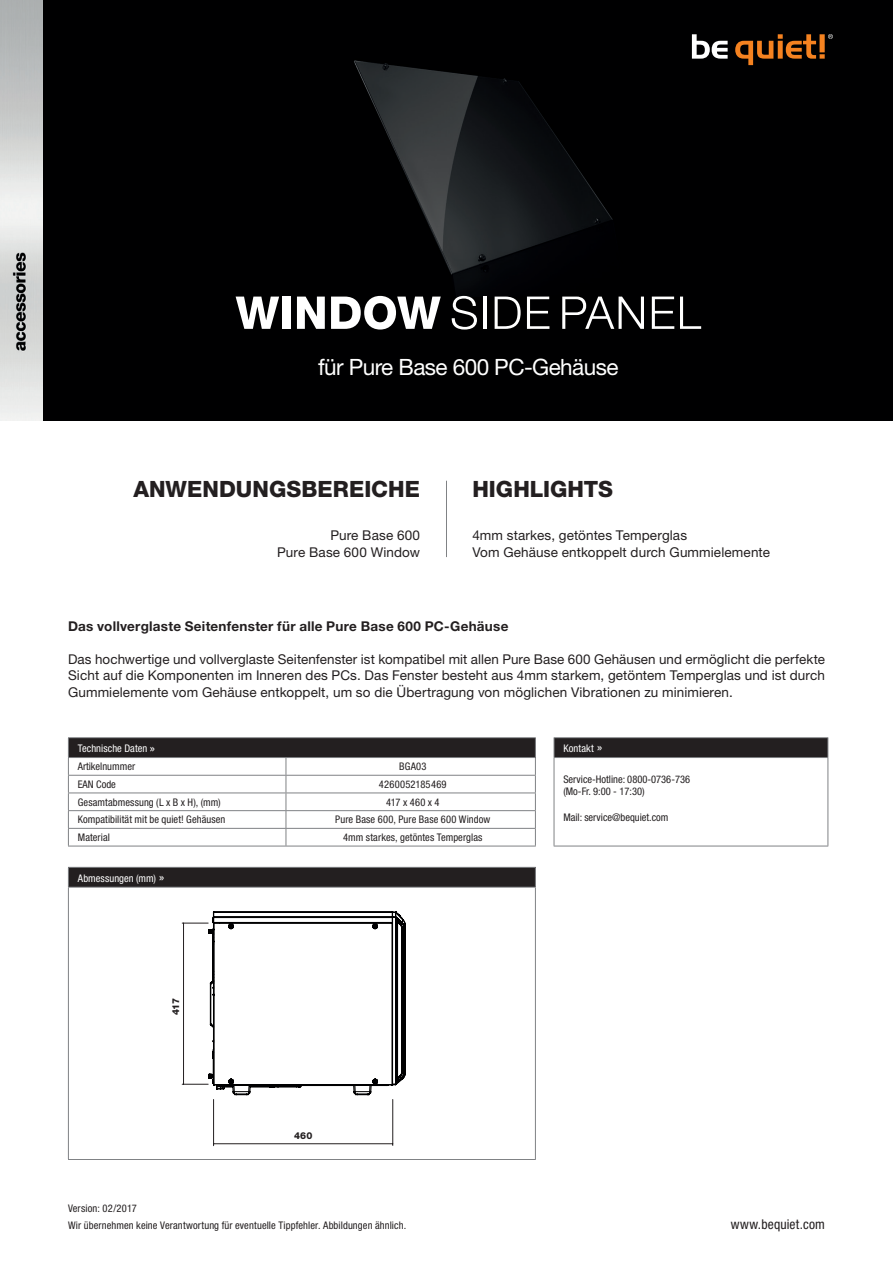
<style>
.page{position:relative;width:893px;height:1263px;background:#fff}
.page>*{position:absolute;margin:0;border:0;box-sizing:border-box;transform-origin:0 0}
.t1{font:800 22.5px "Helvetica Neue LT Pro";letter-spacing:.005em;color:#231f20}
.Absatzformat_1{font:22.5px "Helvetica Neue LT Pro";letter-spacing:-.025em;color:#fff}
.t2{font:13.5px/16.5px "Helvetica Neue LT Pro";letter-spacing:.01em;color:#231f20;text-align:justify}
.t3{font:700 13.5px "Helvetica Neue LT Pro";letter-spacing:.02em;color:#231f20}
.t4{font:condensed 13.5px "Helvetica Neue LT Pro";letter-spacing:.015em;color:#231f20}
.Absatzformat_1-2{font:condensed 10.5px "Helvetica Neue LT Pro";letter-spacing:.01em;color:#231f20}
.t5{font:condensed 10.5px "Helvetica Neue LT Pro";letter-spacing:.005em;color:#fff}
.t6{font:800 9.6px "Helvetica Neue LT Pro";letter-spacing:-.01em;color:#231f20}
.s1{font-size:13.5px}
</style>
<div class="page">
<div style="left:0;top:0;width:893px;height:421px;background:#000001"></div>
<img style="left:273px;top:60px;width:371px;height:237px">
<svg style="left:692px;top:34px;width:36px;height:25px"></svg>
<svg style="left:735px;top:34px;width:98px;height:31px"></svg>
<img style="left:0;top:0;width:42px;height:421px">
<hr style="left:446px;top:481px;width:1px;height:76px;background:#808285">
<div style="left:68px;top:738px;width:467px;height:19px;background:#231f20"></div>
<hr style="left:68px;top:737px;width:218px;height:1px;background:#808285">
<hr style="left:286px;top:737px;width:250px;height:1px;background:#808285">
<hr style="left:68px;top:757px;width:218px;height:1px;background:#808285">
<hr style="left:286px;top:757px;width:250px;height:1px;background:#808285">
<hr style="left:68px;top:775px;width:218px;height:1px;background:#808285">
<hr style="left:286px;top:775px;width:250px;height:1px;background:#808285">
<hr style="left:68px;top:792px;width:218px;height:1px;background:#808285">
<hr style="left:286px;top:792px;width:250px;height:1px;background:#808285">
<hr style="left:68px;top:810px;width:218px;height:1px;background:#808285">
<hr style="left:286px;top:810px;width:250px;height:1px;background:#808285">
<hr style="left:68px;top:828px;width:218px;height:1px;background:#808285">
<svg style="left:68px;top:738px;width:1px;height:108px"></svg>
<hr style="left:286px;top:828px;width:250px;height:1px;background:#808285">
<svg style="left:286px;top:758px;width:1px;height:88px"></svg>
<svg style="left:535px;top:738px;width:1px;height:108px"></svg>
<hr style="left:68px;top:846px;width:218px;height:1px;background:#808285">
<hr style="left:286px;top:846px;width:250px;height:1px;background:#808285">
<div style="left:554px;top:738px;width:274px;height:19px;background:#231f20"></div>
<hr style="left:554px;top:737px;width:274px;height:1px;background:#808285">
<svg style="left:554px;top:738px;width:1px;height:19px"></svg>
<svg style="left:827px;top:738px;width:1px;height:19px"></svg>
<hr style="left:554px;top:757px;width:274px;height:1px;background:#808285">
<hr style="left:554px;top:758px;width:1px;height:88px;background:#808285">
<hr style="left:827px;top:758px;width:1px;height:88px;background:#808285">
<hr style="left:554px;top:846px;width:274px;height:1px;background:#808285">
<div style="left:68px;top:867px;width:467px;height:20px;background:#231f20"></div>
<hr style="left:68px;top:867px;width:468px;height:1px;background:#808285">
<svg style="left:68px;top:868px;width:1px;height:19px"></svg>
<svg style="left:535px;top:868px;width:1px;height:19px"></svg>
<hr style="left:68px;top:887px;width:468px;height:1px;background:#808285">
<hr style="left:68px;top:887px;width:1px;height:272px;background:#808285">
<hr style="left:535px;top:887px;width:1px;height:272px;background:#808285">
<hr style="left:68px;top:1159px;width:468px;height:1px;background:#808285">
<svg style="left:236px;top:297px;width:43px;height:32px"></svg>
<div style="left:282px;top:297px;width:9px;height:32px;background:#fff"></div>
<svg style="left:297px;top:297px;width:28px;height:32px"></svg>
<svg style="left:331px;top:296px;width:110px;height:33px"></svg>
<svg style="left:451px;top:296px;width:26px;height:33px"></svg>
<hr style="left:483px;top:297px;width:3px;height:32px;background:#fff">
<svg style="left:495px;top:297px;width:26px;height:32px"></svg>
<svg style="left:527px;top:297px;width:22px;height:32px"></svg>
<svg style="left:562px;top:297px;width:82px;height:32px"></svg>
<svg style="left:652px;top:297px;width:22px;height:32px"></svg>
<svg style="left:680px;top:297px;width:21px;height:32px"></svg>
<hr style="left:214px;top:1143px;width:179px;height:1px;background:#231f20">
<hr style="left:392px;top:1099px;width:1px;height:46px;background:#231f20">
<hr style="left:213px;top:1099px;width:1px;height:47px;background:#231f20">
<svg style="left:182px;top:912px;width:223px;height:183px"></svg>
<p class="Absatzformat_1" style="left:318px;top:353px;width:302px">für Pure Base 600 PC-Gehäuse</p>
<p class="t1" style="left:133px;top:475px;width:288px">ANWENDUNGSBEREICHE</p>
<p class="t2" style="left:330px;top:527px;width:91px">Pure Base 600</p>
<p class="t2" style="left:277px;top:543px;width:144px">Pure Base 600 Window</p>
<p class="t1" style="left:472px;top:475px;width:142px">HIGHLIGHTS</p>
<p class="t2" style="left:472px;top:527px;width:216px">4mm starkes, getöntes Temperglas</p>
<p class="t2" style="left:472px;top:543px;width:299px">Vom Gehäuse entkoppelt durch Gummielemente</p>
<p class="t3" style="left:68px;top:618px;width:442px">Das vollverglaste Seitenfenster für alle Pure Base 600 PC-Gehäuse</p>
<p class="t2" style="left:68px;top:650px;width:758px">Das hochwertige und vollverglaste Seitenfenster ist kompatibel mit allen Pure Base 600 Gehäusen und ermöglicht die perfekte Sicht auf die Komponenten im Inneren des PCs. Das Fenster besteht aus 4mm starkem, getöntem Temperglas und ist durch Gummielemente vom Gehäuse entkoppelt, um so die Übertragung von möglichen Vibrationen zu minimieren.</p>
<p class="t5" style="left:78px;top:742px;width:79px">Technische Daten <span class="s1">»</span></p>
<p class="Absatzformat_1-2" style="left:78px;top:760px;width:59px">Artikelnummer</p>
<p class="Absatzformat_1-2" style="left:399px;top:760px;width:29px">BGA03</p>
<p class="Absatzformat_1-2" style="left:78px;top:778px;width:40px">EAN Code</p>
<p class="Absatzformat_1-2" style="left:379px;top:778px;width:69px">4260052185469</p>
<p class="Absatzformat_1-2" style="left:78px;top:796px;width:145px">Gesamtabmessung (L x B x H), (mm)</p>
<p class="Absatzformat_1-2" style="left:386px;top:796px;width:55px">417 x 460 x 4</p>
<p class="Absatzformat_1-2" style="left:78px;top:813px;width:149px">Kompatibilität mit be quiet! Gehäusen</p>
<p class="Absatzformat_1-2" style="left:335px;top:813px;width:157px">Pure Base 600, Pure Base 600 Window</p>
<p class="Absatzformat_1-2" style="left:78px;top:831px;width:34px">Material</p>
<p class="Absatzformat_1-2" style="left:343px;top:831px;width:141px">4mm starkes, getöntes Temperglas</p>
<p class="t5" style="left:78px;top:872px;width:88px">Abmessungen (mm) <span class="s1">»</span></p>
<p class="t6" style="left:170px;top:1015px;width:19px;rotate:-90deg">417</p>
<p class="t6" style="left:294px;top:1130px;width:20px">460</p>
<p class="Absatzformat_1-2" style="left:68px;top:1202px;width:70px">Version: 02/2017</p>
<p class="Absatzformat_1-2" style="left:68px;top:1219px;width:340px">Wir übernehmen keine Verantwortung für eventuelle Tippfehler. Abbildungen ähnlich.</p>
<p class="t5" style="left:563px;top:742px;width:40px">Kontakt <span class="s1">»</span></p>
<p class="Absatzformat_1-2" style="left:563px;top:773px;width:128px">Service-Hotline: 0800-0736-736</p>
<p class="Absatzformat_1-2" style="left:563px;top:785px;width:83px">(Mo-Fr. 9:00 - 17:30)</p>
<p class="Absatzformat_1-2" style="left:563px;top:811px;width:107px">Mail: service@bequiet.com</p>
<p class="t4" style="left:731px;top:1216px;width:96px">www.bequiet.com</p>
</div>
